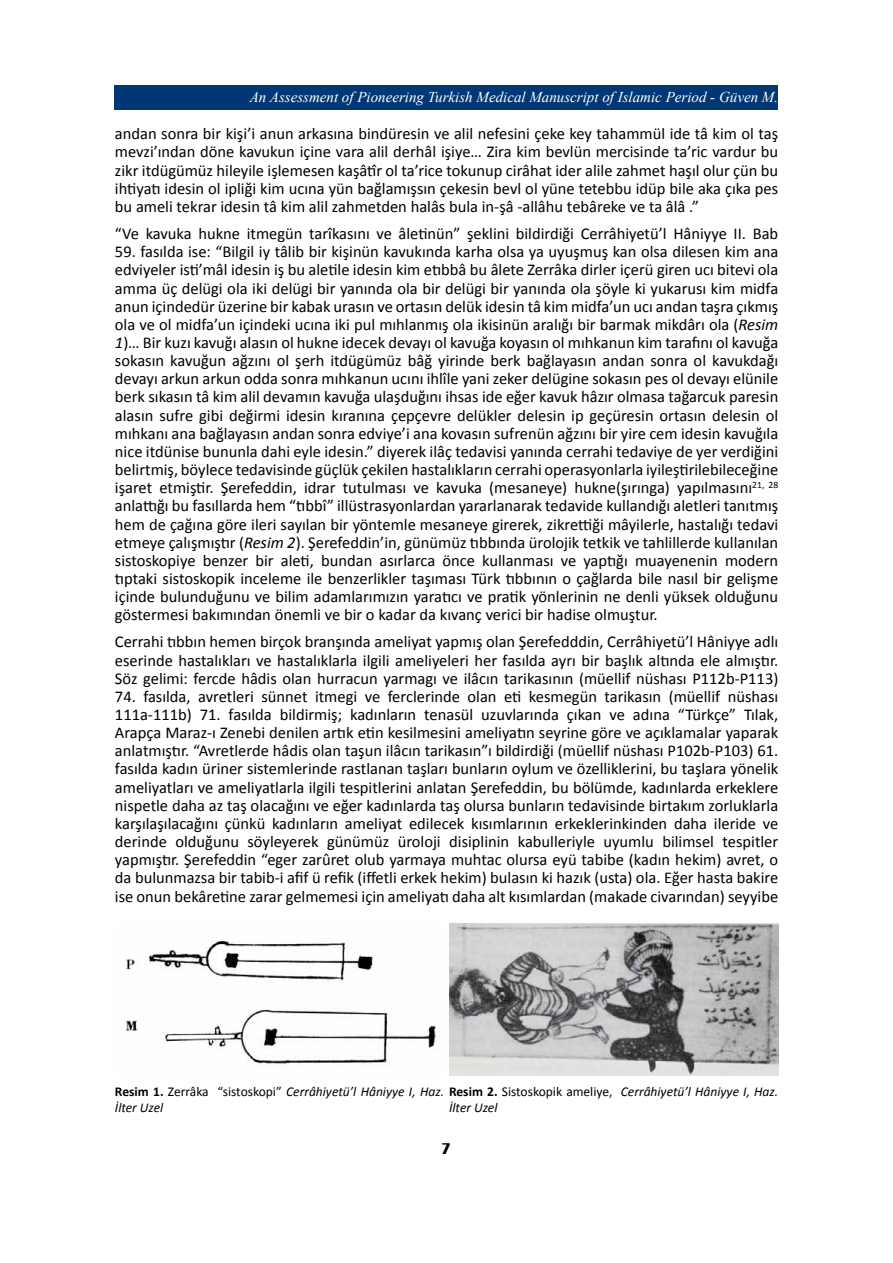
<style>
.page{position:relative;width:893px;height:1263px;background:#fff}
.page>*{position:absolute;margin:0;border:0;box-sizing:border-box;transform-origin:0 0}
.t1{font:16.5px/18.1px "Calibri";color:#000;text-align:justify}
.t2{font:700 16.5px "Exotic 350 BT";color:#000}
.t3{font:italic 15px "Times New Roman";color:#fff}
.t4{font:italic 13.5px/16.2px "Calibri";color:#000}
.s1{font-style:italic}
.s2{font-weight:700;font-style:normal}
.s3{font-style:normal}
</style>
<div class="page">
<div style="left:115px;top:85px;width:663px;height:24px;background:#003775"></div>
<img style="left:126px;top:941px;width:313px;height:126px">
<img style="left:449px;top:923px;width:329px;height:153px">
<p class="t3" style="left:250px;top:86px;width:530px">An Assessment of Pioneering Turkish Medical Manuscript of Islamic Period - Güven M.</p>
<p class="t1" style="left:115px;top:125px;width:665px">andan sonra bir kişi’i anun arkasına bindüresin ve alil nefesini çeke key tahammül ide tâ kim ol taş mevzi’ından döne kavukun içine vara alil derhâl işiye… Zira kim bevlün mercisinde ta’ric vardur bu zikr itdügümüz hileyile işlemesen kaşâtîr ol ta’rice tokunup cirâhat ider alile zahmet haşıl olur çün bu ihtiyatı idesin ol ipliği kim ucına yün bağlamışsın çekesin bevl ol yüne tetebbu idüp bile aka çıka pes bu ameli tekrar idesin tâ kim alil zahmetden halâs bula in-şâ -allâhu tebâreke ve ta âlâ .”</p>
<p class="t1" style="left:115px;top:225px;width:665px">“Ve kavuka hukne itmegün tarîkasını ve âletinün” şeklini bildirdiği Cerrâhiyetü’l Hâniyye II. Bab</p>
<p class="t1" style="left:115px;top:243px;width:665px">59. fasılda ise: “Bilgil iy tâlib bir kişinün kavukında karha olsa ya uyuşmuş kan olsa dilesen kim ana edviyeler isti’mâl idesin iş bu aletile idesin kim etıbbâ bu âlete Zerrâka dirler içerü giren ucı bitevi ola amma üç delügi ola iki delügi bir yanında ola bir delügi bir yanında ola şöyle ki yukarusı kim midfa anun içindedür üzerine bir kabak urasın ve ortasın delük idesin tâ kim midfa’un ucı andan taşra çıkmış ola ve ol midfa’un içindeki ucına iki pul mıhlanmış ola ikisinün aralığı bir barmak mikdârı ola (<span class="s1">Resim 1</span>)… Bir kuzı kavuğı alasın ol hukne idecek devayı ol kavuğa koyasın ol mıhkanun kim tarafını ol kavuğa sokasın kavuğun ağzını ol şerh itdügümüz bâğ yirinde berk bağlayasın andan sonra ol kavukdağı devayı arkun arkun odda sonra mıhkanun ucını ihlîle yani zeker delügine sokasın pes ol devayı elünile berk sıkasın tâ kim alil devamın kavuğa ulaşduğını ihsas ide eğer kavuk hâzır olmasa tağarcuk paresin alasın sufre gibi değirmi idesin kıranına çepçevre delükler delesin ip geçüresin ortasın delesin ol mıhkanı ana bağlayasın andan sonra edviye’i ana kovasın sufrenün ağzını bir yire cem idesin kavuğıla nice itdünise bununla dahi eyle idesin.” diyerek ilâç tedavisi yanında cerrahi tedaviye de yer verdiğini belirtmiş, böylece tedavisinde güçlük çekilen hastalıkların cerrahi operasyonlarla iyileştirilebileceğine işaret etmiştir. Şerefeddin, idrar tutulması ve kavuka (mesaneye) hukne(şırınga) yapılmasını<sup>21,</sup> <sup>28 </sup>anlattığı bu fasıllarda hem “tıbbî” illüstrasyonlardan yararlanarak tedavide kullandığı aletleri tanıtmış hem de çağına göre ileri sayılan bir yöntemle mesaneye girerek, zikrettiği mâyilerle, hastalığı tedavi etmeye çalışmıştır (<span class="s1">Resim 2</span>). Şerefeddin’in, günümüz tıbbında ürolojik tetkik ve tahlillerde kullanılan sistoskopiye benzer bir aleti, bundan asırlarca önce kullanması ve yaptığı muayenenin modern tıptaki sistoskopik inceleme ile benzerlikler taşıması Türk tıbbının o çağlarda bile nasıl bir gelişme içinde bulunduğunu ve bilim adamlarımızın yaratıcı ve pratik yönlerinin ne denli yüksek olduğunu göstermesi bakımından önemli ve bir o kadar da kıvanç verici bir hadise olmuştur.</p>
<p class="t1" style="left:115px;top:633px;width:665px">Cerrahi tıbbın hemen birçok branşında ameliyat yapmış olan Şerefedddin, Cerrâhiyetü’l Hâniyye adlı eserinde hastalıkları ve hastalıklarla ilgili ameliyeleri her fasılda ayrı bir başlık altında ele almıştır.<br>Söz gelimi: fercde hâdis olan hurracun yarmagı ve ilâcın tarikasının (müellif nüshası P112b-P113)</p>
<p class="t1" style="left:115px;top:687px;width:665px">74. fasılda, avretleri sünnet itmegi ve ferclerinde olan eti kesmegün tarikasın (müellif nüshası 111a-111b) 71. fasılda bildirmiş; kadınların tenasül uzuvlarında çıkan ve adına “Türkçe” Tılak, Arapça Maraz-ı Zenebi denilen artık etin kesilmesini ameliyatın seyrine göre ve açıklamalar yaparak anlatmıştır. “Avretlerde hâdis olan taşun ilâcın tarikasın”ı bildirdiği (müellif nüshası P102b-P103) 61. fasılda kadın üriner sistemlerinde rastlanan taşları bunların oylum ve özelliklerini, bu taşlara yönelik ameliyatları ve ameliyatlarla ilgili tespitlerini anlatan Şerefeddin, bu bölümde, kadınlarda erkeklere nispetle daha az taş olacağını ve eğer kadınlarda taş olursa bunların tedavisinde birtakım zorluklarla karşılaşılacağını çünkü kadınların ameliyat edilecek kısımlarının erkeklerinkinden daha ileride ve derinde olduğunu söyleyerek günümüz üroloji disiplinin kabulleriyle uyumlu bilimsel tespitler yapmıştır. Şerefeddin “eger zarûret olub yarmaya muhtac olursa eyü tabibe (kadın hekim) avret, o da bulunmazsa bir tabib-i afif ü refik (iffetli erkek hekim) bulasın ki hazık (usta) ola. Eğer hasta bakire ise onun bekâretine zarar gelmemesi için ameliyatı daha alt kısımlardan (makade civarından) seyyibe</p>
<p class="t4" style="left:115px;top:1083px;width:665px"><span class="s2">Resim 1.</span> <span class="s3">Zerrâka “sistoskopi”</span> Cerrâhiyetü’l Hâniyye I, Haz. <span class="s2">Resim 2.</span> <span class="s3">Sistoskopik ameliye,</span> Cerrâhiyetü’l Hâniyye I, Haz.<br>İlter Uzel</p>
<p class="t4" style="left:449px;top:1099px;width:50px">İlter Uzel</p>
<p class="t2" style="left:442px;top:1138px;width:10px">7</p>
</div>
